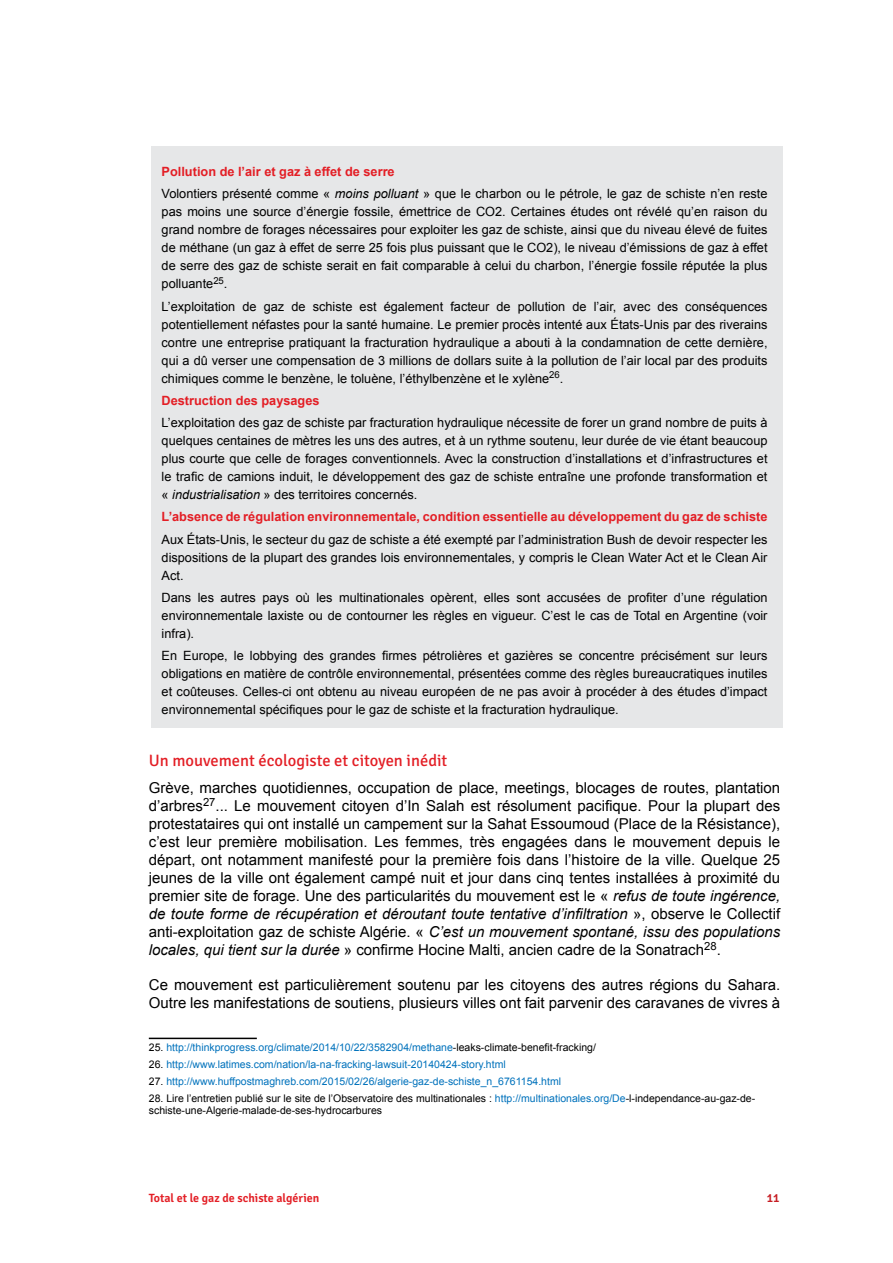
<style>
.page{position:relative;width:893px;height:1263px;background:#fff}
.page>*{position:absolute;margin:0;border:0;box-sizing:border-box;transform-origin:0 0}
.t1{font:16.5px "Signika";color:#e31e25}
.t2{font:15px/18px "Arial";color:#000;text-align:justify}
.t3{font:12.75px/18px "Arial";color:#000;text-align:justify}
.t4{font:700 12.75px "Arial";color:#e31e25}
.t5{font:600 12px "Signika";color:#e31e25}
.t6{font:600 12px "Signika";color:#c61d23}
.t7{font:10.5px "Arial";color:#0072bc}
.t8{font:10.5px/12.6px "Arial";color:#000}
.s1{font-weight:700;color:#e31e25}
.s2{font-style:italic}
.s3{color:#000}
.s4{color:#0072bc}
</style>
<div class="page">
<div style="left:151px;top:147px;width:631px;height:581px;background:#e6e7e8"></div>
<hr style="left:149px;top:1038px;width:108px;height:1px;background:#000">
<p class="t3" style="left:162px;top:160px;width:607px;line-height:22.2px"><span class="s1">Pollution de l’air et gaz à effet de serre<br></span>Volontiers présenté comme « <span class="s2">moins polluant</span> » que le charbon ou le pétrole, le gaz de schiste n’en reste</p>
<p class="t3" style="left:162px;top:203px;width:607px">pas moins une source d’énergie fossile, émettrice de CO2. Certaines études ont révélé qu’en raison du grand nombre de forages nécessaires pour exploiter les gaz de schiste, ainsi que du niveau élevé de fuites de méthane (un gaz à effet de serre 25 fois plus puissant que le CO2), le niveau d’émissions de gaz à effet de serre des gaz de schiste serait en fait comparable à celui du charbon, l’énergie fossile réputée la plus polluante<sup>25</sup>.</p>
<p class="t3" style="left:162px;top:297px;width:607px">L’exploitation de gaz de schiste est également facteur de pollution de l’air, avec des conséquences potentiellement néfastes pour la santé humaine. Le premier procès intenté aux États-Unis par des riverains contre une entreprise pratiquant la fracturation hydraulique a abouti à la condamnation de cette dernière, qui a dû verser une compensation de 3 millions de dollars suite à la pollution de l’air local par des produits chimiques comme le benzène, le toluène, l’éthylbenzène et le xylène<sup>26</sup>.</p>
<p class="t4" style="left:162px;top:391px;width:160px">Destruction des paysages</p>
<p class="t3" style="left:162px;top:414px;width:607px">L’exploitation des gaz de schiste par fracturation hydraulique nécessite de forer un grand nombre de puits à quelques centaines de mètres les uns des autres, et à un rythme soutenu, leur durée de vie étant beaucoup plus courte que celle de forages conventionnels. Avec la construction d’installations et d’infrastructures et le trafic de camions induit, le développement des gaz de schiste entraîne une profonde transformation et « <span class="s2">industrialisation</span> » des territoires concernés.</p>
<p class="t4" style="left:162px;top:508px;width:607px">L’absence de régulation environnementale, condition essentielle au développement du gaz de schiste</p>
<p class="t3" style="left:162px;top:530px;width:607px">Aux États-Unis, le secteur du gaz de schiste a été exempté par l’administration Bush de devoir respecter les dispositions de la plupart des grandes lois environnementales, y compris le Clean Water Act et le Clean Air Act.</p>
<p class="t3" style="left:162px;top:588px;width:607px">Dans les autres pays où les multinationales opèrent, elles sont accusées de profiter d’une régulation environnementale laxiste ou de contourner les règles en vigueur. C’est le cas de Total en Argentine (voir infra).</p>
<p class="t3" style="left:162px;top:647px;width:607px">En Europe, le lobbying des grandes firmes pétrolières et gazières se concentre précisément sur leurs obligations en matière de contrôle environnemental, présentées comme des règles bureaucratiques inutiles et coûteuses. Celles-ci ont obtenu au niveau européen de ne pas avoir à procéder à des études d’impact environnemental spécifiques pour le gaz de schiste et la fracturation hydraulique.</p>
<p class="t1" style="left:149px;top:751px;width:300px">Un mouvement écologiste et citoyen inédit</p>
<p class="t2" style="left:149px;top:778px;width:633px">Grève, marches quotidiennes, occupation de place, meetings, blocages de routes, plantation d’arbres<sup>27</sup>... Le mouvement citoyen d’In Salah est résolument pacifique. Pour la plupart des protestataires qui ont installé un campement sur la Sahat Essoumoud (Place de la Résistance), c’est leur première mobilisation. Les femmes, très engagées dans le mouvement depuis le départ, ont notamment manifesté pour la première fois dans l’histoire de la ville. Quelque 25 jeunes de la ville ont également campé nuit et jour dans cinq tentes installées à proximité du premier site de forage. Une des particularités du mouvement est le « <span class="s2">refus de toute ingérence, de toute forme de récupération et déroutant toute tentative d’infiltration</span> », observe le Collectif anti-exploitation gaz de schiste Algérie. « <span class="s2">C’est un mouvement spontané, issu des populations locales, qui tient sur la durée</span> » confirme Hocine Malti, ancien cadre de la Sonatrach<sup>28</sup>.</p>
<p class="t2" style="left:149px;top:975px;width:633px">Ce mouvement est particulièrement soutenu par les citoyens des autres régions du Sahara.<br>Outre les manifestations de soutiens, plusieurs villes ont fait parvenir des caravanes de vivres à</p>
<p class="t7" style="left:149px;top:1040px;width:449px"><span class="s3">25.</span> http://thinkprogress.org/climate/2014/10/22/3582904/methane<span class="s3">-leaks-climate-benefit-fracking/</span></p>
<p class="t7" style="left:149px;top:1057px;width:358px"><span class="s3">26.</span> http://www.latimes.com/nation/la-na-fracking-lawsuit-20140424-story.html</p>
<p class="t7" style="left:149px;top:1074px;width:414px"><span class="s3">27.</span> http://www.huffpostmaghreb.com/2015/02/26/algerie-gaz-de-schiste_n_6761154.html</p>
<p class="t8" style="left:149px;top:1091px;width:608px">28. Lire l’entretien publié sur le site de l’Observatoire des multinationales : <span class="s4">http://multinationales.org/De</span>-l-independance-au-gaz-de&shy;schiste-une-Algerie-malade-de-ses-hydrocarbures</p>
<p class="t5" style="left:149px;top:1191px;width:172px">Total et le gaz de schiste algérien</p>
<p class="t6" style="left:767px;top:1191px;width:14px">11</p>
</div>
